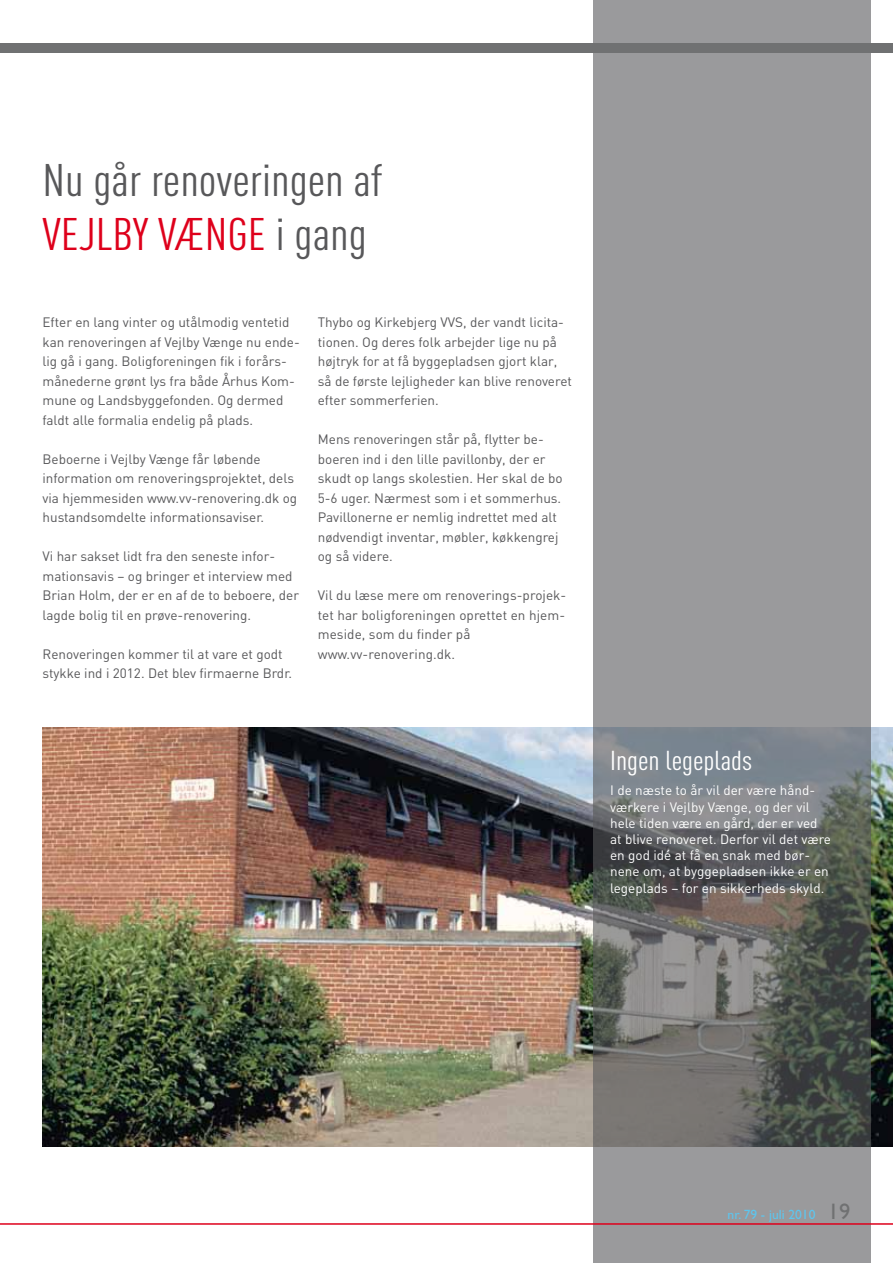
<style>
.page{position:relative;width:893px;height:1263px;background:#fff}
.page>*{position:absolute;margin:0;border:0;box-sizing:border-box;transform-origin:0 0}
.t1{font:45px/54px "DIN Cond";color:#58585a;scale:1.11 1}
.t2{font:27px "DIN Cond";color:#fff;scale:1.11 1}
.t3{font:13.5px/19.5px "DIN";color:#58585a}
.t4{font:13.5px/16.2px "DIN";color:#fff}
.t5{font:13.5px "Gill Sans";color:#5ec5ed}
.s1{color:#de001b}
.s2{font-size:22.5px;color:#707172}
</style>
<div class="page">
<img style="left:43px;top:727px;width:850px;height:419px">
<svg style="left:593px;top:0;width:277px;height:1263px;background:#898a8b"></svg>
<hr style="left:0;top:1223px;width:893px;height:2px;background:#de001b">
<img style="left:42px;top:727px;width:217px;height:206px">
<div style="left:0;top:43px;width:893px;height:10px;background:#707172"></div>
<h1 class="t1" style="left:43px;top:152px;width:308px">Nu går renoveringen af<br><span class="s1">Vejlby Vænge</span> i gang</h1>
<p class="t3" style="left:43px;top:313px;width:259px">Efter en lang vinter og utålmodig ventetid kan renoveringen af Vejlby Vænge nu ende&shy;lig gå i gang. Boligforeningen fik i forårs&shy;månederne grønt lys fra både Århus Kom&shy;mune og Landsbyggefonden. Og dermed faldt alle formalia endelig på plads.</p>
<p class="t3" style="left:43px;top:449px;width:256px">Beboerne i Vejlby Vænge får løbende information om renoveringsprojektet, dels via hjemmesiden www.vv-renovering.dk og hustandsomdelte informationsaviser.</p>
<p class="t3" style="left:43px;top:547px;width:258px">Vi har sakset lidt fra den seneste infor&shy;mationsavis – og bringer et interview med Brian Holm, der er en af de to beboere, der lagde bolig til en prøve-renovering.</p>
<p class="t3" style="left:43px;top:644px;width:251px">Renoveringen kommer til at vare et godt stykke ind i 2012. Det blev firmaerne Brdr.</p>
<p class="t3" style="left:318px;top:313px;width:256px">Thybo og Kirkebjerg VVS, der vandt licita&shy;tionen. Og deres folk arbejder lige nu på højtryk for at få byggepladsen gjort klar, så de første lejligheder kan blive renoveret efter sommerferien.</p>
<p class="t3" style="left:318px;top:430px;width:246px">Mens renoveringen står på, flytter be&shy;boeren ind i den lille pavillonby, der er skudt op langs skolestien. Her skal de bo 5-6 uger. Nærmest som i et sommerhus.<br>Pavillonerne er nemlig indrettet med alt nødvendigt inventar, møbler, køkkengrej og så videre.</p>
<p class="t3" style="left:318px;top:586px;width:250px">Vil du læse mere om renoverings-projek&shy;tet har boligforeningen oprettet en hjem&shy;meside, som du finder på www.vv-renovering.dk.</p>
<h2 class="t2" style="left:610px;top:745px;width:130px">Ingen legeplads</h2>
<p class="t4" style="left:610px;top:783px;width:222px">I de næste to år vil der være hånd&shy;værkere i Vejlby Vænge, og der vil hele tiden være en gård, der er ved at blive renoveret. Derfor vil det være en god idé at få en snak med bør&shy;nene om, at byggepladsen ikke er en legeplads – for en sikkerheds skyld.</p>
<p class="t5" style="left:728px;top:1206px;width:124px">nr. 79 - juli 2010 <span class="s2">19</span></p>
</div>
